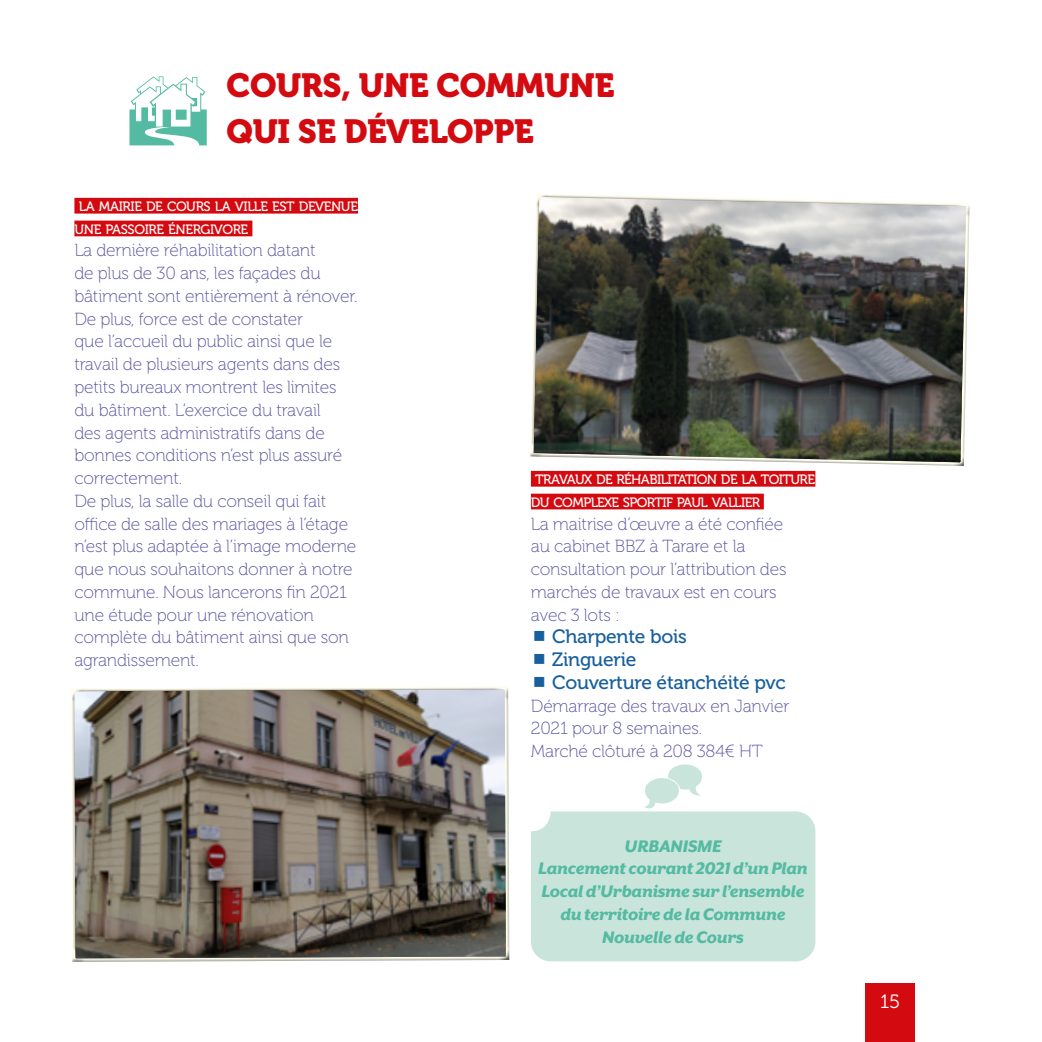
<style>
.page{position:relative;width:1042px;height:1042px;background:#fff}
.page>*{position:absolute;margin:0;border:0;box-sizing:border-box;transform-origin:0 0}
.t1{font:33.25px/45.5px "Museo 900";letter-spacing:-.01em;color:#d40a11}
.t2{font:italic 800 19.25px/22.8px "Mr Eaves XL San OT";letter-spacing:-.015em;color:#54baa1;text-align:center}
.t3{font:19.25px/22.8px "Museo 500";letter-spacing:-.01em;color:#185f9d}
.t4{font:19.25px "Museo 300";color:#fff}
.t5{font:17.5px/22.8px "Museo 100";letter-spacing:-.01em;color:#58539f}
.t6{font:13.47px/22.8px "Museo 500";letter-spacing:-.045em;color:#fff}
</style>
<div class="page">
<div style="left:74px;top:198px;width:284px;height:16px;background:#d40a11"></div>
<div style="left:74px;top:221px;width:178px;height:15px;background:#d40a11"></div>
<svg style="left:71px;top:686px;width:439px;height:276px;background:#7a736a"></svg>
<svg style="left:530px;top:194px;width:440px;height:272px;background:#64655f"></svg>
<div style="left:531px;top:471px;width:284px;height:16px;background:#d40a11"></div>
<div style="left:531px;top:494px;width:233px;height:15px;background:#d40a11"></div>
<div style="left:531px;top:811px;width:284px;height:150px;background:#c8e4db;border-radius:20px"></div>
<div style="left:865px;top:984px;width:50px;height:58px;background:#d40a11"></div>
<h1 class="t1" style="left:227px;top:63px;width:389px">COURS, UNE COMMUNE<br>QUI SE DÉVELOPPE</h1>
<p class="t6" style="left:74px;top:195px;width:285px;text-indent:4px">LA MAIRIE DE COURS LA VILLE EST DEVENUE<br>UNE PASSOIRE ÉNERGIVORE</p>
<p class="t5" style="left:74px;top:239px;width:285px">La dernière réhabilitation datant<br>de plus de 30 ans, les façades du bâtiment sont entièrement à rénover.<br>De plus, force est de constater<br>que l’accueil du public ainsi que le travail de plusieurs agents dans des petits bureaux montrent les limites du bâtiment. L’exercice du travail<br>des agents administratifs dans de bonnes conditions n’est plus assuré correctement.<br>De plus, la salle du conseil qui fait office de salle des mariages à l’étage n’est plus adaptée à l’image moderne que nous souhaitons donner à notre commune. Nous lancerons fin 2021 une étude pour une rénovation complète du bâtiment ainsi que son agrandissement.</p>
<p class="t6" style="left:531px;top:468px;width:286px;text-indent:4px">TRAVAUX DE RÉHABILITATION DE LA TOITURE<br>DU COMPLEXE SPORTIF PAUL VALLIER</p>
<p class="t5" style="left:531px;top:512px;width:257px">La maitrise d’œuvre a été confiée au cabinet BBZ à Tarare et la consultation pour l’attribution des marchés de travaux est en cours avec 3 lots :</p>
<p class="t3" style="left:552px;top:625px;width:235px">Charpente bois<br>Zinguerie<br>Couverture étanchéité pvc</p>
<p class="t5" style="left:531px;top:694px;width:260px">Démarrage des travaux en Janvier<br>2021 pour 8 semaines.<br>Marché clôturé à 208 384€ HT</p>
<p class="t2" style="left:538px;top:834px;width:271px">URBANISME<br>Lancement courant 2021 d’un Plan<br>Local d’Urbanisme sur l’ensemble du territoire de la Commune<br>Nouvelle de Cours</p>
<p class="t4" style="left:880px;top:991px;width:21px">15</p>
</div>
